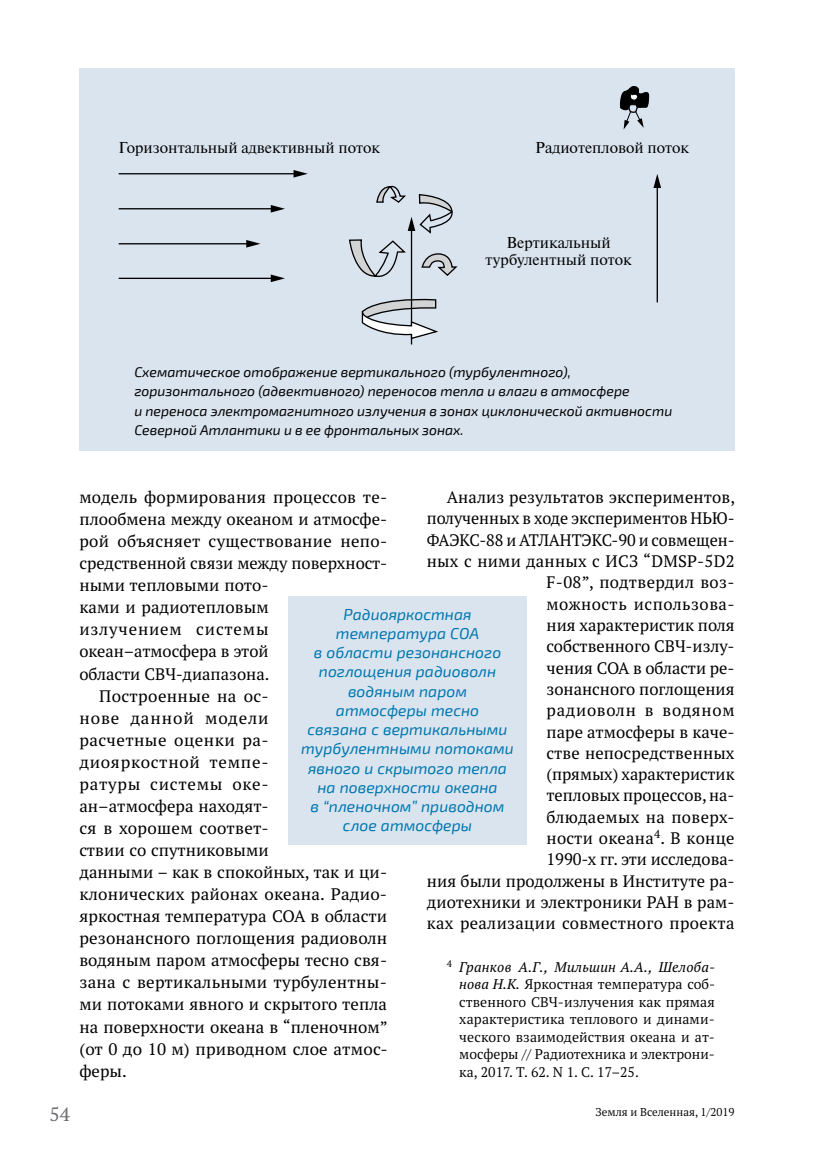
<style>
.page{position:relative;width:814px;height:1166px;background:#fff}
.page>*{position:absolute;margin:0;border:0;box-sizing:border-box;transform-origin:0 0}
.t1{font:19.25px "PT Serif Pro";color:#6d6e71}
.t2{font:16.62px/21.3px "PT Serif Pro";letter-spacing:.005em;color:#000;text-align:right}
.t3{font:16.62px "PT Serif Pro";letter-spacing:.025em;color:#000}
.t4{font:16.62px "PT Serif Pro";letter-spacing:.045em;color:#000}
.t5{font:16.62px "PT Serif Pro";letter-spacing:.05em;color:#000}
.t6{font:16.62px "PT Serif Pro";letter-spacing:.04em;color:#000}
.t7{font:16.62px "PT Serif Pro";letter-spacing:.055em;color:#000}
.t8{font:italic 15.75px/19.2px "Exo 2";color:#0077ae;text-align:center}
.t9{font:15.75px/17.5px "Newton";color:#000;text-align:center}
.t10{font:italic 14px/19.2px "Exo 2";color:#000}
.t11{font:14px/17.5px "PT Serif Pro";color:#000;text-align:justify}
.t12{font:11.38px "PT Serif Pro";color:#000}
.s1{font-style:italic}
</style>
<div class="page">
<div style="left:79px;top:68px;width:655px;height:382px;background:#dae4ef"></div>
<hr style="left:119px;top:173px;width:177px;height:1px;background:#000">
<svg style="left:293px;top:170px;width:15px;height:8px"></svg>
<hr style="left:119px;top:208px;width:154px;height:1px;background:#000">
<svg style="left:271px;top:205px;width:14px;height:8px"></svg>
<hr style="left:119px;top:243px;width:130px;height:1px;background:#000">
<svg style="left:246px;top:240px;width:14px;height:8px"></svg>
<hr style="left:119px;top:278px;width:154px;height:1px;background:#000">
<svg style="left:271px;top:274px;width:14px;height:8px"></svg>
<hr style="left:656px;top:185px;width:2px;height:117px;background:#000">
<svg style="left:653px;top:174px;width:8px;height:14px"></svg>
<svg style="left:619px;top:86px;width:30px;height:44px"></svg>
<hr style="left:411px;top:228px;width:1px;height:116px;background:#000">
<svg style="left:349px;top:185px;width:109px;height:155px"></svg>
<div style="left:288px;top:596px;width:238px;height:248px;background:#dae4ef"></div>
<p class="t9" style="left:119px;top:139px;width:263px">Горизонтальный адвективный поток</p>
<p class="t9" style="left:535px;top:139px;width:156px">Радиотепловой поток</p>
<p class="t9" style="left:485px;top:234px;width:148px">Вертикальный турбулентный поток</p>
<p class="t10" style="left:134px;top:363px;width:539px">Схематическое отображение вертикального (турбулентного), горизонтального (адвективного) переносов тепла и влаги в атмосфере<br>и переноса электромагнитного излучения в зонах циклонической активности Северной Атлантики и в ее фронтальных зонах.</p>
<p class="t2" style="left:79px;top:486px;width:309px">модель формирования процессов те-</p>
<p class="t2" style="left:79px;top:508px;width:309px">плообмена между океаном и атмосфе-</p>
<p class="t2" style="left:79px;top:530px;width:309px">рой объясняет существование непо-</p>
<p class="t2" style="left:79px;top:552px;width:309px">средственной связи между поверхност-</p>
<p class="t2" style="left:79px;top:574px;width:191px">ными тепловыми пото-</p>
<p class="t2" style="left:79px;top:596px;width:191px">ками и радиотепловым</p>
<p class="t5" style="left:79px;top:618px;width:191px">излучением системы</p>
<p class="t2" style="left:79px;top:640px;width:191px">океан–атмосфера в этой</p>
<p class="t2" style="left:79px;top:663px;width:191px">области СВЧ-диапазона.</p>
<p class="t2" style="left:99px;top:685px;width:171px">Построенные на ос-</p>
<p class="t7" style="left:79px;top:707px;width:191px">нове данной модели</p>
<p class="t3" style="left:79px;top:729px;width:191px">расчетные оценки ра-</p>
<p class="t4" style="left:79px;top:751px;width:191px">диояркостной темпе-</p>
<p class="t6" style="left:79px;top:773px;width:191px">ратуры системы оке-</p>
<p class="t2" style="left:79px;top:795px;width:191px">ан–атмосфера находят-</p>
<p class="t2" style="left:79px;top:817px;width:191px">ся в хорошем соответ-</p>
<p class="t2" style="left:79px;top:839px;width:191px">ствии со спутниковыми</p>
<p class="t2" style="left:79px;top:861px;width:309px">данными – как в спокойных, так и ци-</p>
<p class="t2" style="left:79px;top:883px;width:309px">клонических районах океана. Радио-</p>
<p class="t2" style="left:79px;top:905px;width:309px">яркостная температура СОА в области</p>
<p class="t2" style="left:79px;top:927px;width:309px">резонансного поглощения радиоволн</p>
<p class="t2" style="left:79px;top:949px;width:309px">водяным паром атмосферы тесно свя-</p>
<p class="t2" style="left:79px;top:971px;width:309px">зана с вертикальными турбулентны-</p>
<p class="t2" style="left:79px;top:993px;width:309px">ми потоками явного и скрытого тепла</p>
<p class="t2" style="left:79px;top:1015px;width:310px">на поверхности океана в “пленочном”</p>
<p class="t2" style="left:79px;top:1038px;width:310px">(от 0 до 10 м) приводном слое атмос-</p>
<p class="t2" style="left:79px;top:1060px;width:49px">феры.</p>
<p class="t2" style="left:427px;top:486px;width:310px">Анализ результатов экспериментов, полученных в ходе экспериментов НЬЮ-<br>ФАЭКС‑88 и АТЛАНТЭКС‑90 и совмещен&shy;ных с ними данных с ИСЗ “DMSP‑5D2<br>F‑08”, подтвердил воз-<br>можность использова-<br>ния характеристик поля<br>собственного СВЧ-излу-<br>чения СОА в области ре-<br>зонансного поглощения<br>радиоволн в водяном<br>паре атмосферы в каче-<br>стве непосредственных<br>(прямых) характеристик<br>тепловых процессов, на-<br>блюдаемых на поверх-<br>ности океана<sup>4</sup>. В конце<br>1990-х гг. эти исследова-<br>ния были продолжены в Институте ра&shy;диотехники и электроники РАН в рам&shy;ках реализации совместного проекта</p>
<p class="t11" style="left:459px;top:957px;width:257px;text-indent:-13px"><sup>4</sup> <span class="s1">Гранков А.Г., Мильшин А.А., Шелоба&shy;нова Н.К.</span> Яркостная температура соб&shy;ственного СВЧ-излучения как прямая характеристика теплового и динами&shy;ческого взаимодействия океана и ат&shy;мосферы // Радиотехника и электрони&shy;ка, 2017. Т. 62. N 1. С. 17–25.</p>
<p class="t8" style="left:301px;top:605px;width:214px">Радиояркостная температура СОА<br>в области резонансного поглощения радиоволн водяным паром атмосферы тесно<br>связана с вертикальными турбулентными потоками явного и скрытого тепла на поверхности океана<br>в “пленочном” приводном слое атмосферы</p>
<p class="t1" style="left:49px;top:1101px;width:22px">54</p>
<p class="t12" style="left:595px;top:1104px;width:140px">Земля и Вселенная, 1/2019</p>
</div>
